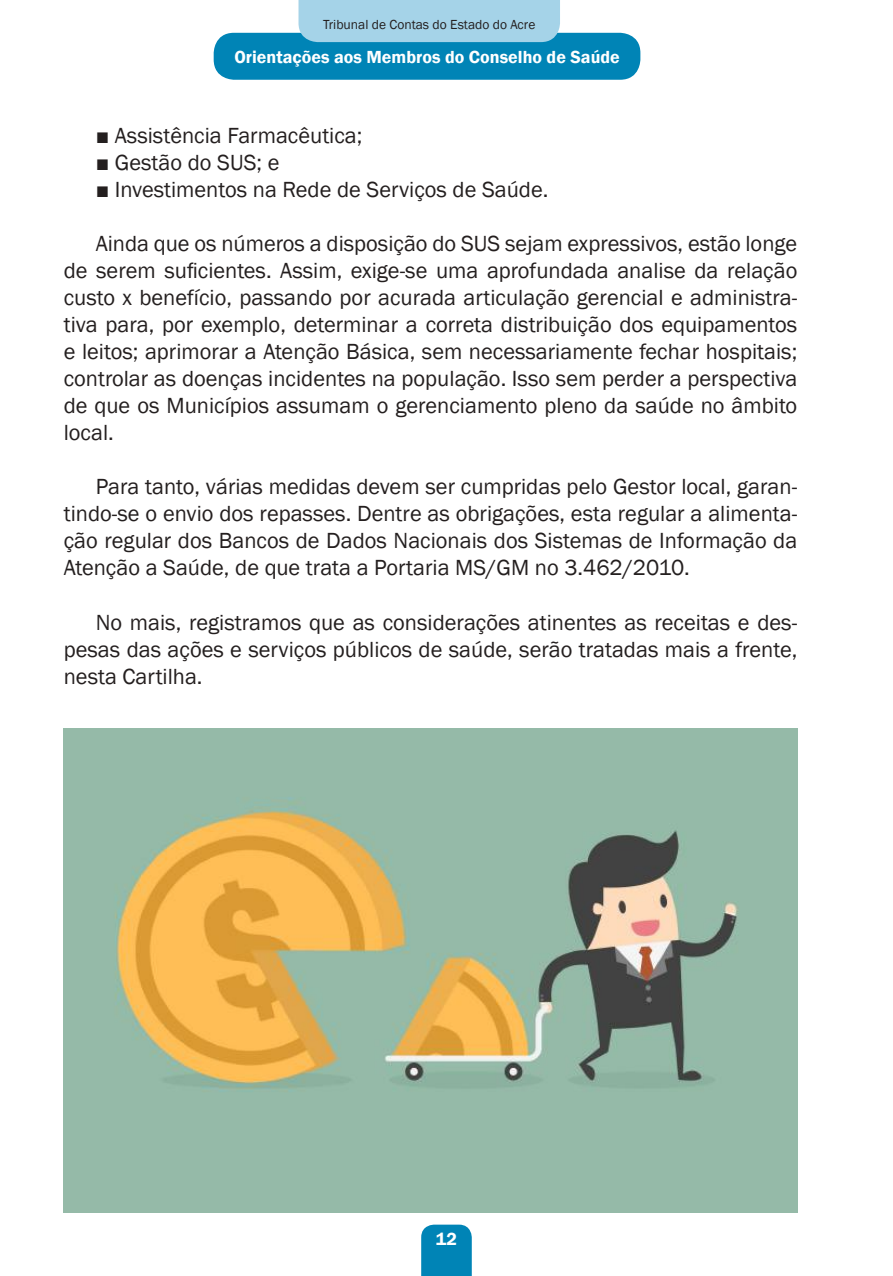
<style>
.page{position:relative;width:893px;height:1276px;background:#fff}
.page>*{position:absolute;margin:0;border:0;box-sizing:border-box;transform-origin:0 0}
.t1{font:22.5px/27px "Franklin Gothic";color:#241f1f;text-align:justify}
.t2{font:600 18px "Franklin Gothic";color:#fff}
.t3{font:13.5px "Franklin Gothic";color:#241f1f}
</style>
<div class="page">
<div style="left:214px;top:33px;width:426px;height:47px;background:#0084b6;border-radius:20px"></div>
<svg style="left:421px;top:1224px;width:51px;height:52px;background:#0b89b9"></svg>
<div style="left:298px;top:0;width:262px;height:42px;background:#a5d3e8"></div>
<img style="left:64px;top:729px;width:733px;height:483px">
<p class="t3" style="left:323px;top:16px;width:214px">Tribunal de Contas do Estado do Acre</p>
<p class="t2" style="left:234px;top:46px;width:387px">Orientações aos Membros do Conselho de Saúde</p>
<p class="t1" style="left:96px;top:123px;width:268px">■ Assistência Farmacêutica;</p>
<p class="t1" style="left:96px;top:150px;width:185px">■ Gestão do SUS; e</p>
<p class="t1" style="left:96px;top:177px;width:454px">■ Investimentos na Rede de Serviços de Saúde.</p>
<p class="t1" style="left:64px;top:231px;width:735px;text-indent:32px">Ainda que os números a disposição do SUS sejam expressivos, estão longe de serem suficientes. Assim, exige-se uma aprofundada analise da relação custo x benefício, passando por acurada articulação gerencial e administra&shy;tiva para, por exemplo, determinar a correta distribuição dos equipamentos e leitos; aprimorar a Atenção Básica, sem necessariamente fechar hospitais; controlar as doenças incidentes na população. Isso sem perder a perspectiva de que os Municípios assumam o gerenciamento pleno da saúde no âmbito local.</p>
<p class="t1" style="left:64px;top:474px;width:735px;text-indent:32px">Para tanto, várias medidas devem ser cumpridas pelo Gestor local, garan&shy;tindo-se o envio dos repasses. Dentre as obrigações, esta regular a alimenta&shy;ção regular dos Bancos de Dados Nacionais dos Sistemas de Informação da Atenção a Saúde, de que trata a Portaria MS/GM no 3.462/2010.</p>
<p class="t1" style="left:64px;top:609px;width:735px;text-indent:32px">No mais, registramos que as considerações atinentes as receitas e des&shy;pesas das ações e serviços públicos de saúde, serão tratadas mais a frente, nesta Cartilha.</p>
<p class="t2" style="left:436px;top:1228px;width:23px">12</p>
</div>
